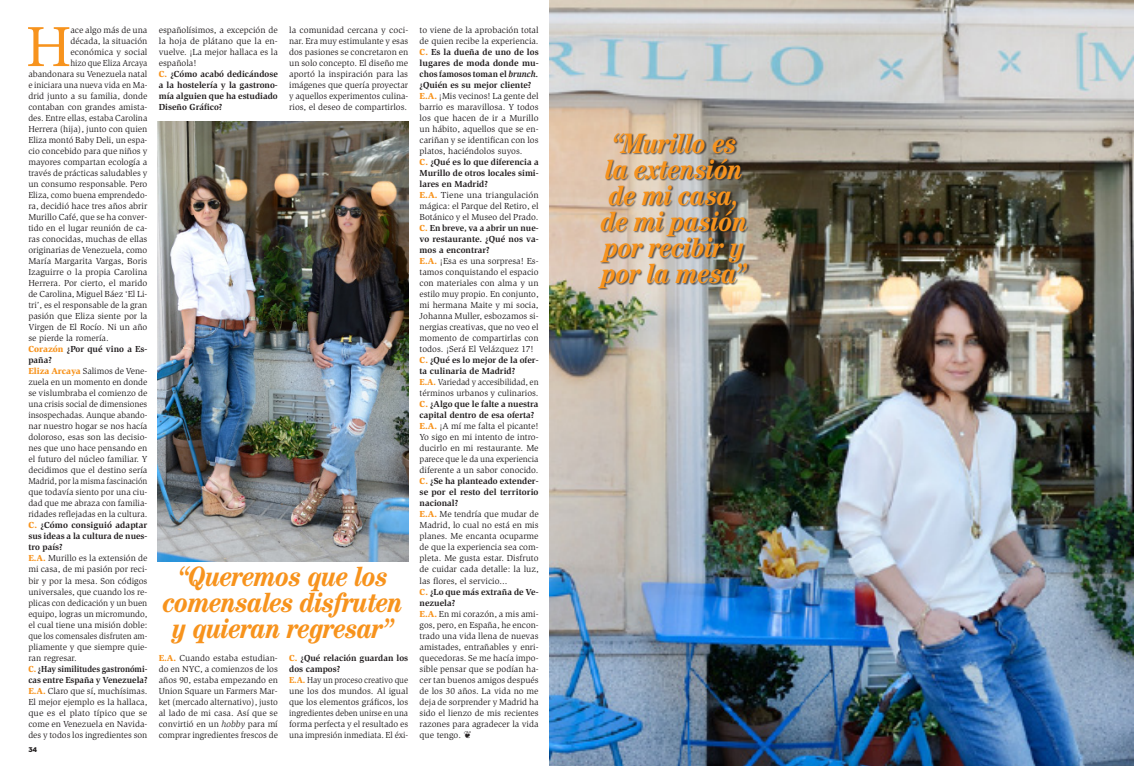
<style>
.page{position:relative;width:1134px;height:766px;background:#fff}
.page>*{position:absolute;margin:0;border:0;box-sizing:border-box;transform-origin:0 0}
.Texto_General_Just{font:59.8px "Minion Pro";color:#f7931d}
.t1{font:italic 700 condensed 28px/26px "Century Std";letter-spacing:-.01em;color:#f7931d;text-align:center}
.Texto_General_Just-2{font:9px/11px "Slimbach Std";color:#231f20;text-align:justify}
.Entrevista_Pregunta{font:700 9px/11px "Slimbach Std";color:#231f20;text-align:justify}
.Entrevista_Pregunta-2{font:9px/11px "Slimbach Std";color:#231f20;text-align:justify}
.Texto_General_Just-3{font:9px/11px "Slimbach Std";color:#231f20;text-align:justify;scale:.94 1}
.Texto_General_Just-4{font:9px/11px "Slimbach Std";color:#231f20;scale:.95 1}
.Entrevista_Pregunta-3{font:700 9px/11px "Slimbach Std";color:#231f20;scale:.94 1}
.Texto_General_Just-5{font:9px "Slimbach Std";color:#231f20;scale:.96 1}
.Texto_General_Just-6{font:700 9px/11px "Slimbach Std";color:#231f20}
.Folio{font:7px "Neutraface 2 Display Titling";color:#231f20}
.s1{font-weight:900;color:#f7931d}
.s2{font-style:italic}
</style>
<div class="page">
<img style="left:158px;top:121px;width:250px;height:440px">
<img style="left:550px;top:0;width:584px;height:765px">
<div style="left:599px;top:133px;width:151px;height:157px;background:#231f20;opacity:.7"></div>
<p class="Texto_General_Just" style="left:26px;top:7px;width:47px">H</p>
<p class="Texto_General_Just-2" style="left:70px;top:25px;width:79px">ace algo más de una</p>
<p class="Texto_General_Just-2" style="left:70px;top:36px;width:79px">década, la situación</p>
<p class="Texto_General_Just-2" style="left:70px;top:47px;width:79px">económica y social</p>
<p class="Texto_General_Just-3" style="left:70px;top:58px;width:83px">hizo que Eliza Arcaya</p>
<p class="Texto_General_Just-2" style="left:28px;top:69px;width:120px">abandonara su Venezuela natal</p>
<p class="Texto_General_Just-5" style="left:28px;top:80px;width:126px">e iniciara una nueva vida en Ma-</p>
<p class="Texto_General_Just-2" style="left:28px;top:91px;width:121px">drid junto a su familia, donde</p>
<p class="Texto_General_Just-2" style="left:28px;top:102px;width:121px">contaban con grandes amista-</p>
<p class="Texto_General_Just-2" style="left:28px;top:113px;width:121px">des. Entre ellas, estaba Carolina</p>
<p class="Texto_General_Just-2" style="left:28px;top:124px;width:121px">Herrera (hija), junto con quien</p>
<p class="Texto_General_Just-2" style="left:28px;top:135px;width:121px">Eliza montó Baby Deli, un espa-</p>
<p class="Texto_General_Just-2" style="left:28px;top:146px;width:121px">cio concebido para que niños y</p>
<p class="Texto_General_Just-2" style="left:28px;top:157px;width:121px">mayores compartan ecología a</p>
<p class="Texto_General_Just-2" style="left:28px;top:168px;width:120px">través de prácticas saludables y</p>
<p class="Texto_General_Just-2" style="left:28px;top:179px;width:121px">un consumo responsable. Pero</p>
<p class="Texto_General_Just-5" style="left:28px;top:190px;width:126px">Eliza, como buena emprendedo-</p>
<p class="Texto_General_Just-2" style="left:28px;top:201px;width:121px">ra, decidió hace tres años abrir</p>
<p class="Texto_General_Just-2" style="left:28px;top:212px;width:121px">Murillo Café, que se ha conver-</p>
<p class="Texto_General_Just-2" style="left:28px;top:223px;width:121px">tido en el lugar reunión de ca-</p>
<p class="Texto_General_Just-2" style="left:28px;top:234px;width:121px">ras conocidas, muchas de ellas</p>
<p class="Texto_General_Just-2" style="left:28px;top:245px;width:120px">originarias de Venezuela, como</p>
<p class="Texto_General_Just-2" style="left:28px;top:256px;width:121px">María Margarita Vargas, Boris</p>
<p class="Texto_General_Just-2" style="left:28px;top:267px;width:121px">Izaguirre o la propia Carolina</p>
<p class="Texto_General_Just-2" style="left:28px;top:278px;width:121px">Herrera. Por cierto, el marido</p>
<p class="Texto_General_Just-2" style="left:28px;top:289px;width:121px">de Carolina, Miguel Báez ‘El Li-</p>
<p class="Texto_General_Just-2" style="left:28px;top:300px;width:120px">tri’, es el responsable de la gran</p>
<p class="Texto_General_Just-2" style="left:28px;top:311px;width:121px">pasión que Eliza siente por la</p>
<p class="Texto_General_Just-2" style="left:28px;top:322px;width:121px">Virgen de El Rocío. Ni un año</p>
<p class="Texto_General_Just-2" style="left:28px;top:333px;width:82px">se pierde la romería.</p>
<p class="Texto_General_Just-6" style="left:28px;top:343px;width:121px"><span class="s1">Corazón</span> ¿Por qué vino a Es&shy;paña?</p>
<p class="Texto_General_Just-2" style="left:28px;top:366px;width:121px"><span class="s1">Eliza Arcaya</span> Salimos de Vene&shy;zuela en un momento en donde se vislumbraba el comienzo de una crisis social de dimensiones insospechadas. Aunque abando&shy;nar nuestro hogar se nos hacía doloroso, esas son las decisio&shy;nes que uno hace pensando en el futuro del núcleo familiar. Y decidimos que el destino sería Madrid, por la misma fascinación que todavía siento por una ciu&shy;dad que me abraza con familia&shy;ridades reflejadas en la cultura.</p>
<p class="Entrevista_Pregunta" style="left:28px;top:519px;width:121px"><span class="s1">C.</span> ¿Cómo consiguió adaptar sus ideas a la cultura de nues&shy;tro país?</p>
<p class="Texto_General_Just-2" style="left:28px;top:553px;width:121px"><span class="s1">E.A.</span> Murillo es la extensión de mi casa, de mi pasión por reci&shy;bir y por la mesa. Son códigos universales, que cuando los re&shy;plicas con dedicación y un buen equipo, logras un micromundo, el cual tiene una misión doble: que los comensales disfruten am&shy;pliamente y que siempre quie&shy;ran regresar.</p>
<p class="Entrevista_Pregunta-3" style="left:28px;top:662px;width:128px"><span class="s1">C.</span> ¿Hay similitudes gastronómi&shy;cas entre España y Venezuela?</p>
<p class="Texto_General_Just-2" style="left:28px;top:685px;width:121px"><span class="s1">E.A.</span> Claro que sí, muchísimas.<br>El mejor ejemplo es la hallaca, que es el plato típico que se come en Venezuela en Navida&shy;des y todos los ingredientes son</p>
<p class="Folio" style="left:28px;top:744px;width:10px">34</p>
<p class="Texto_General_Just-2" style="left:159px;top:25px;width:121px">españolísimos, a excepción de la hoja de plátano que la en&shy;vuelve. ¡La mejor hallaca es la española!</p>
<p class="Entrevista_Pregunta" style="left:159px;top:68px;width:121px"><span class="s1">C.</span> ¿Cómo acabó dedicándose a la hostelería y la gastrono&shy;mía alguien que ha estudiado Diseño Gráfico?</p>
<p class="Texto_General_Just-2" style="left:289px;top:25px;width:121px">la comunidad cercana y coci&shy;nar. Era muy estimulante y esas dos pasiones se concretaron en un solo concepto. El diseño me aportó la inspiración para las imágenes que quería proyectar y aquellos experimentos culina&shy;rios, el deseo de compartirlos.</p>
<p class="t1" style="left:163px;top:563px;width:242px">“Queremos que los comensales disfruten y quieran regresar”</p>
<p class="Texto_General_Just-2" style="left:159px;top:652px;width:121px"><span class="s1">E.A.</span> Cuando estaba estudian&shy;do en NYC, a comienzos de los años 90, estaba empezando en Union Square un Farmers Mar&shy;ket (mercado alternativo), justo al lado de mi casa. Así que se convirtió en un <span class="s2">hobby</span> para mí comprar ingredientes frescos de</p>
<p class="Entrevista_Pregunta" style="left:289px;top:651px;width:121px"><span class="s1">C.</span> ¿Qué relación guardan los dos campos?</p>
<p class="Texto_General_Just-3" style="left:289px;top:674px;width:128px"><span class="s1">E.A.</span> Hay un proceso creativo que une los dos mundos. Al igual que los elementos gráficos, los ingredientes deben unirse en una forma perfecta y el resultado es una impresión inmediata. El éxi-</p>
<p class="Texto_General_Just-2" style="left:420px;top:25px;width:121px">to viene de la aprobación total de quien recibe la experiencia.</p>
<p class="Entrevista_Pregunta" style="left:420px;top:46px;width:121px"><span class="s1">C.</span> Es la dueña de uno de los lugares de moda donde mu&shy;chos famosos toman el <span class="s2">brunch. </span>¿Quién es su mejor cliente?</p>
<p class="Texto_General_Just-2" style="left:420px;top:91px;width:121px"><span class="s1">E.A.</span> ¡Mis vecinos! La gente del barrio es maravillosa. Y todos los que hacen de ir a Murillo un hábito, aquellos que se en&shy;cariñan y se identifican con los platos, haciéndolos suyos.</p>
<p class="Entrevista_Pregunta" style="left:420px;top:156px;width:121px"><span class="s1">C.</span> ¿Qué es lo que diferencia a Murillo de otros locales simi&shy;lares en Madrid?</p>
<p class="Texto_General_Just-2" style="left:420px;top:190px;width:121px"><span class="s1">E.A.</span> Tiene una triangulación mágica: el Parque del Retiro, el Botánico y el Museo del Prado.</p>
<p class="Entrevista_Pregunta" style="left:420px;top:222px;width:121px"><span class="s1">C.</span> En breve, va a abrir un nue&shy;vo restaurante. ¿Qué nos va&shy;mos a encontrar?</p>
<p class="Entrevista_Pregunta-2" style="left:420px;top:256px;width:121px"><span class="s1">E.A.</span> ¡Esa es una sorpresa! Es&shy;tamos conquistando el espacio con materiales con alma y un estilo muy propio. En conjunto, mi hermana Maite y mi socia, Johanna Muller, esbozamos si&shy;nergias creativas, que no veo el momento de compartirlas con todos. ¡Será El Velázquez 17!</p>
<p class="Entrevista_Pregunta" style="left:420px;top:354px;width:121px"><span class="s1">C.</span> ¿Qué es lo mejor de la ofer&shy;ta culinaria de Madrid?</p>
<p class="Texto_General_Just-4" style="left:420px;top:377px;width:127px"><span class="s1">E.A.</span> Variedad y accesibilidad, en términos urbanos y culinarios.</p>
<p class="Entrevista_Pregunta" style="left:420px;top:398px;width:121px"><span class="s1">C.</span> ¿Algo que le falte a nuestra capital dentro de esa oferta?</p>
<p class="Texto_General_Just-2" style="left:420px;top:421px;width:121px"><span class="s1">E.A.</span> ¡A mí me falta el picante!<br>Yo sigo en mi intento de intro&shy;ducirlo en mi restaurante. Me parece que le da una experiencia diferente a un sabor conocido.</p>
<p class="Entrevista_Pregunta" style="left:420px;top:475px;width:121px"><span class="s1">C.</span> ¿Se ha planteado extender&shy;se por el resto del territorio nacional?</p>
<p class="Texto_General_Just-2" style="left:420px;top:509px;width:121px"><span class="s1">E.A.</span> Me tendría que mudar de Madrid, lo cual no está en mis planes. Me encanta ocuparme de que la experiencia sea com&shy;pleta. Me gusta estar. Disfruto de cuidar cada detalle: la luz, las flores, el servicio...</p>
<p class="Entrevista_Pregunta" style="left:420px;top:585px;width:121px"><span class="s1">C.</span> ¿Lo que más extraña de Ve&shy;nezuela?</p>
<p class="Texto_General_Just-2" style="left:420px;top:608px;width:121px"><span class="s1">E.A.</span> En mi corazón, a mis ami&shy;gos, pero, en España, he encon&shy;trado una vida llena de nuevas amistades, entrañables y enri&shy;quecedoras. Se me hacía impo&shy;sible pensar que se podían ha&shy;cer tan buenos amigos después de los 30 años. La vida no me deja de sorprender y Madrid ha sido el lienzo de mis recientes razones para agradecer la vida que tengo. ❦</p>
<p class="t1" style="left:601px;top:130px;width:148px">“Murillo es la extensión de mi casa, de mi pasión por recibir y por la mesa”</p>
</div>
